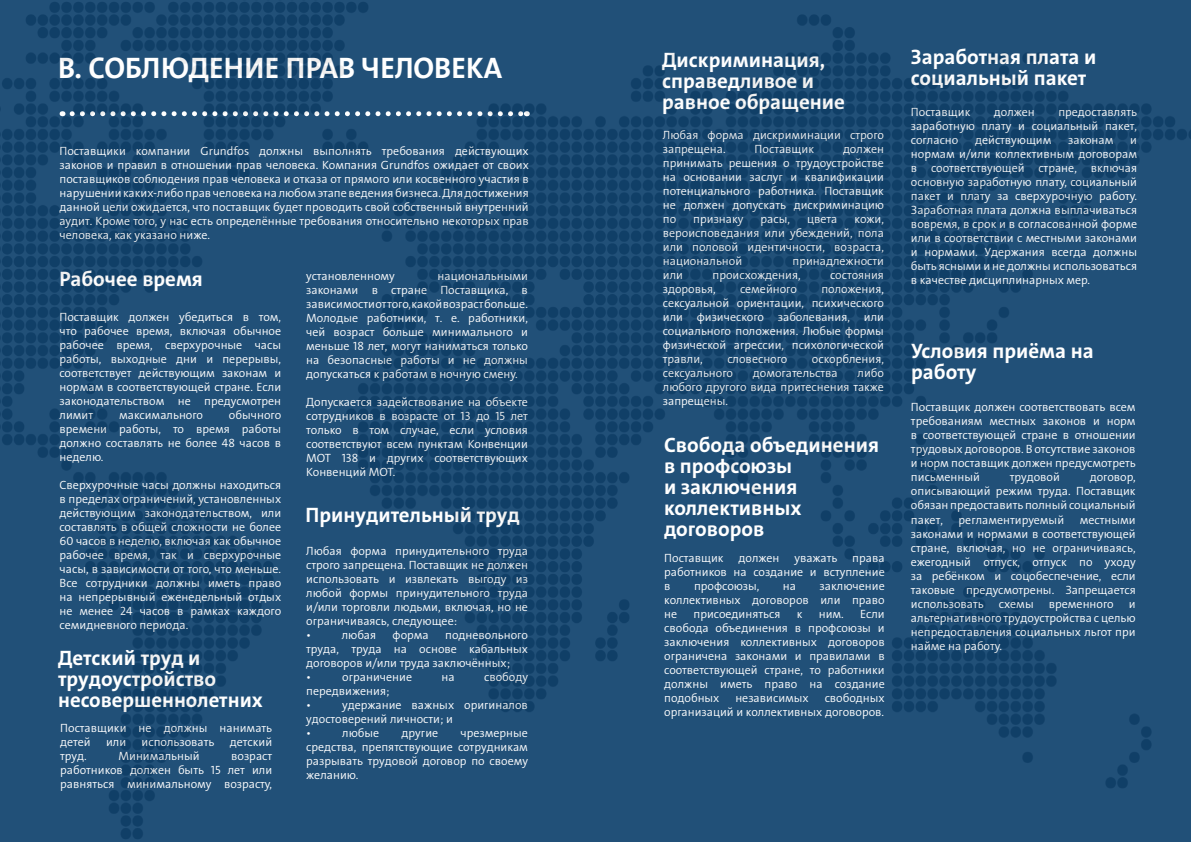
<style>
.page{position:relative;width:1191px;height:842px;background:#fff}
.page>*{position:absolute;margin:0;border:0;box-sizing:border-box;transform-origin:0 0}
.t1{font:700 30px "Grundfos The Sans V2";color:#fff}
.t2{font:21px/21px "Grundfos The Sans V2 OT 7 B";color:#fff}
.t3{font:12px/14px "Grundfos The Sans V2 OT 4 SL";color:#fff;text-align:justify}
</style>
<div class="page">
<img style="left:0;top:0;width:1191px;height:842px">
<h1 class="t1" style="left:58px;top:49px;width:445px">B. СОБЛЮДЕНИЕ ПРАВ ЧЕЛОВЕКА</h1>
<p class="t3" style="left:60px;top:144px;width:471px">Поставщики компании Grundfos должны выполнять требования действующих законов и правил в отношении прав человека. Компания Grundfos ожидает от своих поставщиков соблюдения прав человека и отказа от прямого или косвенного участия в нарушении каких-либо прав человека на любом этапе ведения бизнеса. Для достижения данной цели ожидается, что поставщик будет проводить свой собственный внутренний аудит. Кроме того, у нас есть определённые требования относительно некоторых прав человека, как указано ниже.</p>
<h2 class="t2" style="left:60px;top:268px;width:145px">Рабочее время</h2>
<p class="t3" style="left:60px;top:310px;width:223px">Поставщик должен убедиться в том, что рабочее время, включая обычное рабочее время, сверхурочные часы работы, выходные дни и перерывы, соответствует действующим законам и нормам в соответствующей стране. Если законодательством не предусмотрен лимит</p>
<p class="t3" style="left:60px;top:408px;width:223px;text-indent:169px">обычного времени работы, то время работы должно составлять не более 48 часов в неделю.</p>
<p class="t3" style="left:60px;top:478px;width:223px">Сверхурочные часы должны находиться в пределах ограничений, установленных действующим законодательством, или составлять в общей сложности не более 60 часов в неделю, включая как обычное рабочее время, так и сверхурочные часы, в зависимости от того, что меньше.<br>Все сотрудники должны иметь право на непрерывный еженедельный отдых не менее 24 часов в рамках каждого семидневного периода.</p>
<p class="t3" style="left:119px;top:408px;width:86px">максимального</p>
<h2 class="t2" style="left:58px;top:648px;width:206px">Детский труд и трудоустройство несовершеннолетних</h2>
<p class="t3" style="left:60px;top:721px;width:213px">Поставщики не должны нанимать детей</p>
<p class="t3" style="left:106px;top:735px;width:22px">или</p>
<p class="t3" style="left:142px;top:735px;width:74px">использовать</p>
<p class="t3" style="left:230px;top:735px;width:44px">детский</p>
<p class="t3" style="left:60px;top:749px;width:28px">труд.</p>
<p class="t3" style="left:118px;top:749px;width:83px">Минимальный</p>
<p class="t3" style="left:60px;top:749px;width:213px;text-indent:171px">возраст работников должен быть 15 лет или равняться минимальному возрасту,</p>
<p class="t3" style="left:306px;top:269px;width:90px">установленному</p>
<p class="t3" style="left:306px;top:269px;width:223px;text-indent:131px">национальными законами в стране Поставщика, в зависимости от того, какой возраст больше.<br>Молодые работники, т. е. работники, чей возраст больше минимального и меньше 18 лет, могут наниматься только на безопасные работы и не должны допускаться к работам в ночную смену.</p>
<p class="t3" style="left:306px;top:395px;width:223px">Допускается задействование на объекте сотрудников в возрасте от 13 до 15 лет только в том случае, если условия соответствуют всем пунктам Конвенции МОТ 138 и других соответствующих Конвенций МОТ.</p>
<h2 class="t2" style="left:305px;top:505px;width:216px">Принудительный труд</h2>
<p class="t3" style="left:306px;top:544px;width:223px;text-align:left">Любая форма принудительного труда строго запрещена. Поставщик не должен использовать и извлекать выгоду из любой формы принудительного труда и/или торговли людьми, включая, но не ограничиваясь, следующее:<br>•</p>
<p class="t3" style="left:342px;top:628px;width:36px">любая</p>
<p class="t3" style="left:392px;top:628px;width:38px">форма</p>
<p class="t3" style="left:306px;top:628px;width:223px;text-align:left;text-indent:139px">подневольного труда, труда на основе кабальных договоров и/или труда заключённых;<br>•</p>
<p class="t3" style="left:342px;top:670px;width:71px">ограничение</p>
<p class="t3" style="left:441px;top:670px;width:15px">на</p>
<p class="t3" style="left:484px;top:670px;width:45px">свободу</p>
<p class="t3" style="left:306px;top:684px;width:85px">передвижения; •</p>
<p class="t3" style="left:306px;top:698px;width:223px;text-align:left;text-indent:36px">удержание важных оригиналов удостоверений личности; и<br>•</p>
<p class="t3" style="left:342px;top:726px;width:39px">любые</p>
<p class="t3" style="left:401px;top:726px;width:38px">другие</p>
<p class="t3" style="left:306px;top:726px;width:223px;text-indent:154px">чрезмерные средства, препятствующие сотрудникам разрывать трудовой договор по своему желанию.</p>
<h2 class="t2" style="left:662px;top:50px;width:184px">Дискриминация, справедливое и равное обращение</h2>
<p class="t3" style="left:663px;top:128px;width:223px">Любая форма дискриминации строго запрещена.</p>
<p class="t3" style="left:754px;top:142px;width:61px">Поставщик</p>
<p class="t3" style="left:663px;top:142px;width:223px;text-indent:180px">должен принимать решения о трудоустройстве на основании заслуг и квалификации потенциального работника. Поставщик не должен допускать дискриминацию по</p>
<p class="t3" style="left:663px;top:212px;width:223px;text-indent:192px">кожи, вероисповедания или убеждений, пола или половой идентичности, возраста, национальной</p>
<p class="t3" style="left:693px;top:212px;width:52px">признаку</p>
<p class="t3" style="left:760px;top:212px;width:31px">расы,</p>
<p class="t3" style="left:807px;top:212px;width:32px">цвета</p>
<p class="t3" style="left:792px;top:254px;width:93px">принадлежности</p>
<p class="t3" style="left:663px;top:268px;width:22px">или</p>
<p class="t3" style="left:712px;top:268px;width:90px">происхождения,</p>
<p class="t3" style="left:830px;top:268px;width:55px">состояния</p>
<p class="t3" style="left:663px;top:282px;width:54px">здоровья,</p>
<p class="t3" style="left:740px;top:282px;width:58px">семейного</p>
<p class="t3" style="left:663px;top:282px;width:223px;text-indent:158px">положения, сексуальной ориентации, психического или физического заболевания, или социального положения. Любые формы физической агрессии, психологической травли,</p>
<p class="t3" style="left:727px;top:352px;width:62px">словесного</p>
<p class="t3" style="left:812px;top:352px;width:74px">оскорбления,</p>
<p class="t3" style="left:663px;top:366px;width:72px">сексуального</p>
<p class="t3" style="left:753px;top:366px;width:86px">домогательства</p>
<p class="t3" style="left:663px;top:366px;width:223px;text-indent:195px">либо любого другого вида притеснения также запрещены.</p>
<h2 class="t2" style="left:664px;top:435px;width:216px">Свобода объединения в профсоюзы<br>и заключения коллективных договоров</h2>
<p class="t3" style="left:664px;top:551px;width:222px">Поставщик должен уважать права работников на создание и вступление в</p>
<p class="t3" style="left:694px;top:579px;width:67px">профсоюзы,</p>
<p class="t3" style="left:783px;top:579px;width:15px">на</p>
<p class="t3" style="left:664px;top:579px;width:222px;text-indent:155px">заключение коллективных договоров или право не</p>
<p class="t3" style="left:664px;top:607px;width:222px;text-indent:196px">Если свобода объединения в профсоюзы и заключения коллективных договоров ограничена законами и правилами в соответствующей стране, то работники должны иметь право на создание подобных</p>
<p class="t3" style="left:693px;top:607px;width:88px">присоединяться</p>
<p class="t3" style="left:796px;top:607px;width:7px">к</p>
<p class="t3" style="left:818px;top:607px;width:27px">ним.</p>
<p class="t3" style="left:664px;top:691px;width:222px;text-align:right">свободных<br>организаций и коллективных договоров.</p>
<p class="t3" style="left:735px;top:691px;width:75px">независимых</p>
<h2 class="t2" style="left:911px;top:47px;width:187px">Заработная плата и социальный пакет</h2>
<p class="t3" style="left:911px;top:105px;width:61px">Поставщик</p>
<p class="t3" style="left:994px;top:105px;width:42px">должен</p>
<p class="t3" style="left:911px;top:105px;width:228px;text-indent:147px">предоставлять заработную плату и социальный пакет, согласно</p>
<p class="t3" style="left:975px;top:133px;width:78px">действующим</p>
<p class="t3" style="left:1068px;top:133px;width:47px">законам</p>
<p class="t3" style="left:911px;top:133px;width:228px;text-indent:219px">и нормам и/или коллективным договорам в соответствующей стране, включая основную заработную плату, социальный пакет и плату за сверхурочную работу.<br>Заработная плата должна выплачиваться вовремя, в срок и в согласованной форме или в соответствии с местными законами и нормами. Удержания всегда должны быть ясными и не должны использоваться в качестве дисциплинарных мер.</p>
<h2 class="t2" style="left:911px;top:340px;width:184px">Условия приёма на работу</h2>
<p class="t3" style="left:911px;top:400px;width:226px">Поставщик должен соответствовать всем требованиям местных законов и норм в соответствующей стране в отношении трудовых договоров. В отсутствие законов и норм поставщик должен предусмотреть письменный</p>
<p class="t3" style="left:1009px;top:470px;width:52px">трудовой</p>
<p class="t3" style="left:911px;top:470px;width:226px;text-indent:179px">договор, описывающий режим труда. Поставщик обязан предоставить полный социальный пакет,</p>
<p class="t3" style="left:958px;top:512px;width:107px">регламентируемый</p>
<p class="t3" style="left:911px;top:512px;width:226px;text-indent:169px">местными законами и нормами в соответствующей стране, включая, но не ограничиваясь, ежегодный отпуск, отпуск по уходу за ребёнком и соцобеспечение, если таковые предусмотрены. Запрещается использовать</p>
<p class="t3" style="left:999px;top:596px;width:36px">схемы</p>
<p class="t3" style="left:1048px;top:596px;width:66px">временного</p>
<p class="t3" style="left:911px;top:596px;width:226px;text-indent:218px">и альтернативного трудоустройства с целью непредоставления социальных льгот при найме на работу.</p>
</div>
